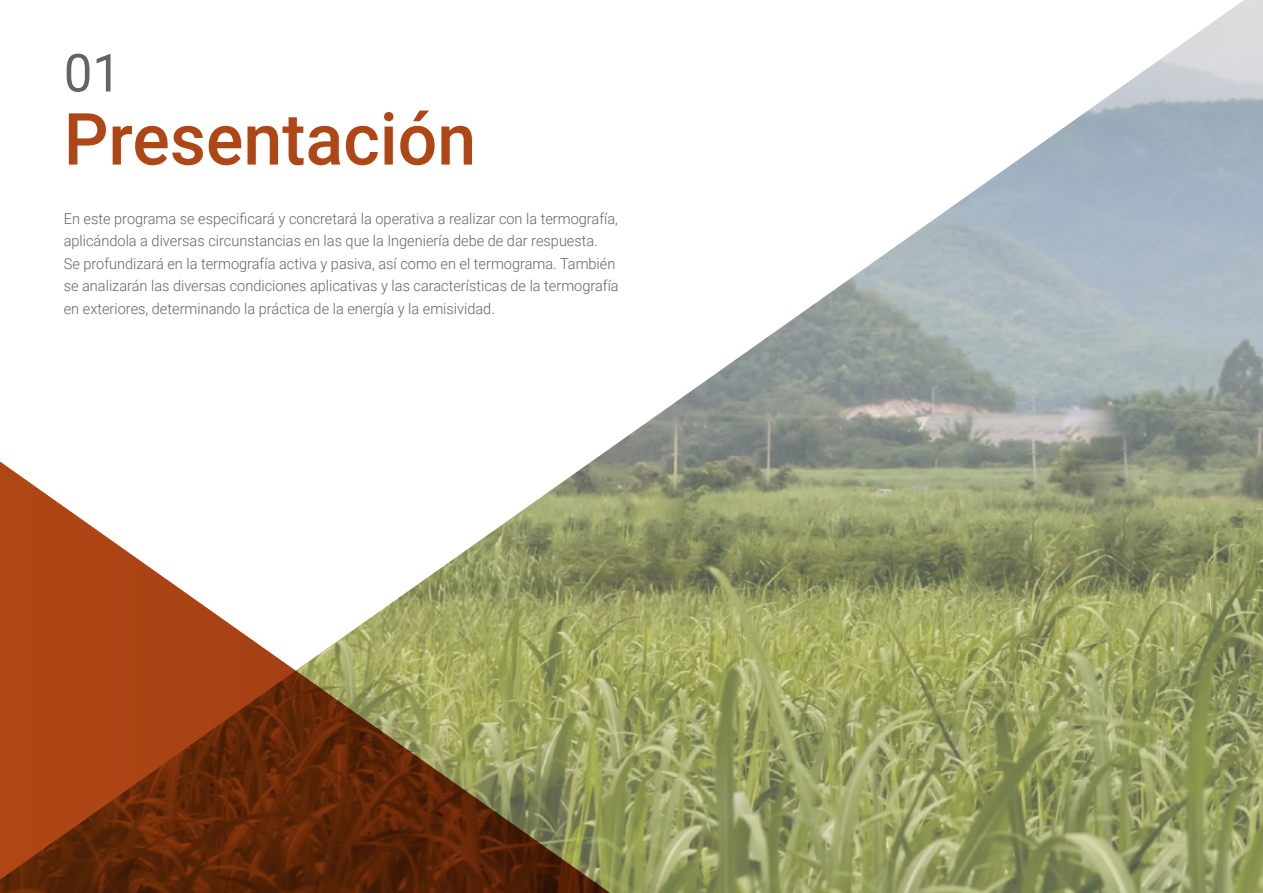
<style>
.page{position:relative;width:1263px;height:893px;background:#fff}
.page>*{position:absolute;margin:0;border:0;box-sizing:border-box;transform-origin:0 0}
.t1{font:500 72px "Roboto";color:#ae4615}
.t2{font:52.5px "Roboto";color:#61646a}
.t3{font:300 15px/22.5px "Roboto";color:#61646a}
</style>
<div class="page">
<img style="left:613px;top:0;width:650px;height:893px">
<svg style="left:0;top:446px;width:640px;height:447px"></svg>
<h2 class="t2" style="left:64px;top:36px;width:59px">01</h2>
<h1 class="t1" style="left:64px;top:89px;width:414px">Presentación</h1>
<p class="t3" style="left:64px;top:207px;width:556px">En este programa se especificará y concretará la operativa a realizar con la termografía, aplicándola a diversas circunstancias en las que la Ingeniería debe de dar respuesta.<br>Se profundizará en la termografía activa y pasiva, así como en el termograma. También se analizarán las diversas condiciones aplicativas y las características de la termografía en exteriores, determinando la práctica de la energía y la emisividad.</p>
</div>
